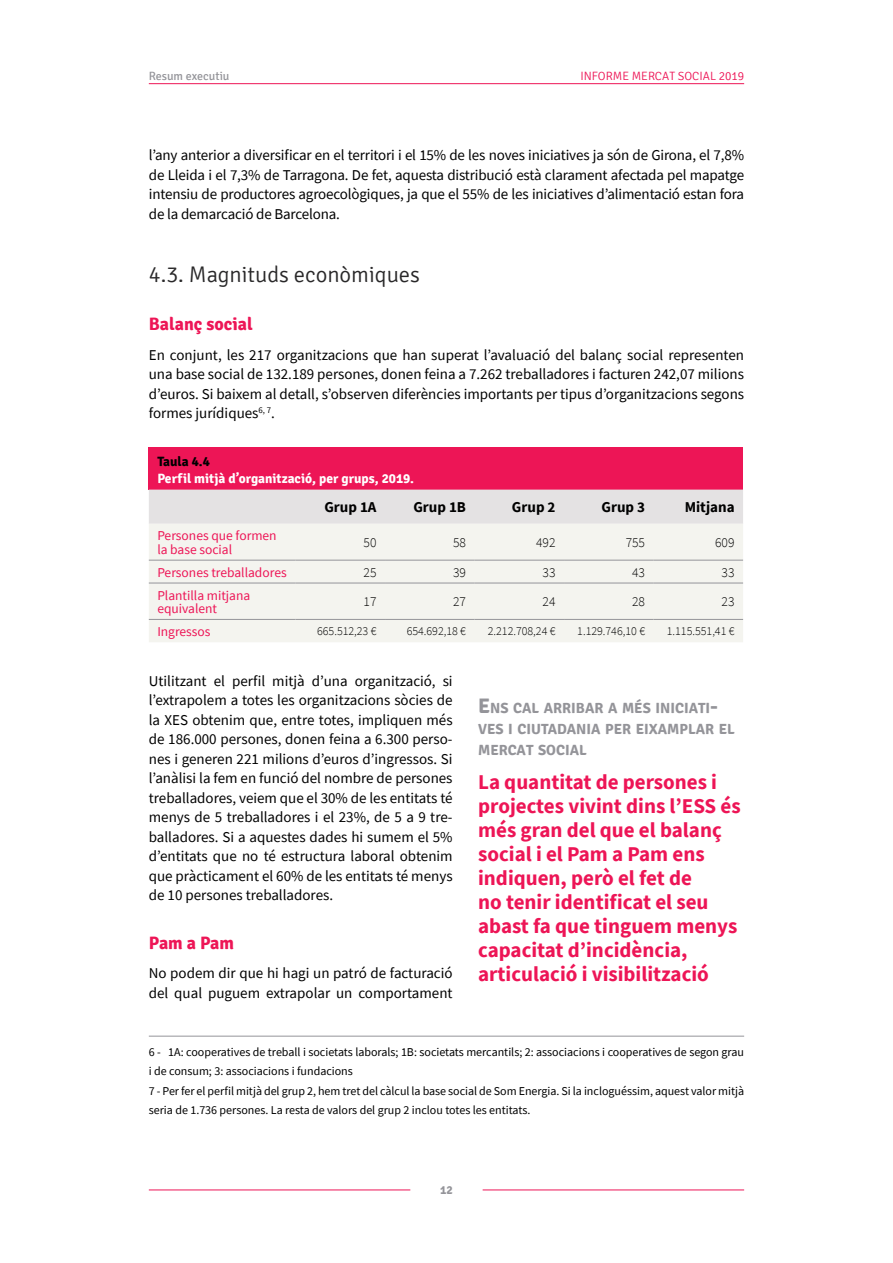
<style>
.page{position:relative;width:893px;height:1263px;background:#fff}
.page>*{position:absolute;margin:0;border:0;box-sizing:border-box;transform-origin:0 0}
.t1{font:300 22.5px "Signika";color:#292829}
.t2{font:700 21px/24px "Source Sans Pro";color:#ed1556}
.t3{font:700 18px "Signika";color:#ed1556}
.t4{font:15px/19.5px "Source Sans Pro";color:#000;text-align:justify}
.t5{font:700 15px "Source Sans Pro";color:#000}
.t6{font:700 14.7px/21px "Signika";color:#949499}
.t7{font:13.5px/13.5px "Source Sans Pro";color:#ed1556}
.t8{font:700 13.5px "Signika";color:#fff}
.t9{font:300 13.5px "Source Sans Pro";color:#000}
.t10{font:700 13.5px "Signika";color:#000}
.t11{font:12px/19.5px "Source Sans Pro";color:#000}
.t12{font:300 12px "Source Sans Pro";color:#000}
.t13{font:300 12px "Signika";color:#ed1556}
.t14{font:12px "Signika";color:#949499}
.t15{font:700 12px "Signika";color:#949499}
.s1{font-size:21px}
</style>
<div class="page">
<hr style="left:149px;top:83px;width:595px;height:1px;background:#ed1556">
<hr style="left:149px;top:1189px;width:261px;height:1px;background:#ed1556">
<hr style="left:483px;top:1189px;width:261px;height:1px;background:#ed1556">
<div style="left:149px;top:447px;width:594px;height:43px;background:#ed1556"></div>
<div style="left:149px;top:490px;width:594px;height:34px;background:#e4e2e3"></div>
<div style="left:149px;top:524px;width:594px;height:118px;background:#f4f4ef"></div>
<hr style="left:149px;top:560px;width:147px;height:1px;background:#949499">
<hr style="left:149px;top:583px;width:147px;height:1px;background:#949499">
<hr style="left:149px;top:619px;width:147px;height:1px;background:#949499">
<hr style="left:296px;top:560px;width:89px;height:1px;background:#949499">
<hr style="left:385px;top:560px;width:90px;height:1px;background:#949499">
<hr style="left:475px;top:560px;width:89px;height:1px;background:#949499">
<hr style="left:564px;top:560px;width:90px;height:1px;background:#949499">
<hr style="left:654px;top:560px;width:89px;height:1px;background:#949499">
<hr style="left:296px;top:583px;width:89px;height:1px;background:#949499">
<hr style="left:385px;top:583px;width:90px;height:1px;background:#949499">
<hr style="left:475px;top:583px;width:89px;height:1px;background:#949499">
<hr style="left:564px;top:583px;width:90px;height:1px;background:#949499">
<hr style="left:654px;top:583px;width:89px;height:1px;background:#949499">
<hr style="left:296px;top:619px;width:89px;height:1px;background:#949499">
<hr style="left:385px;top:619px;width:90px;height:1px;background:#949499">
<hr style="left:475px;top:619px;width:89px;height:1px;background:#949499">
<hr style="left:564px;top:619px;width:90px;height:1px;background:#949499">
<hr style="left:654px;top:619px;width:89px;height:1px;background:#949499">
<hr style="left:149px;top:1036px;width:595px;height:1px;background:#949499">
<p class="t14" style="left:149px;top:69px;width:82px">Resum executiu</p>
<p class="t13" style="left:580px;top:69px;width:165px">INFORME MERCAT SOCIAL 2019</p>
<p class="t4" style="left:149px;top:145px;width:597px">l’any anterior a diversificar en el territori i el 15% de les noves iniciatives ja són de Girona, el 7,8% de Lleida i el 7,3% de Tarragona. De fet, aquesta distribució està clarament afectada pel mapatge intensiu de productores agroecològiques, ja que el 55% de les iniciatives d’alimentació estan fora de la demarcació de Barcelona.</p>
<h1 class="t1" style="left:149px;top:262px;width:273px">4.3. Magnituds econòmiques</h1>
<p class="t3" style="left:149px;top:313px;width:105px">Balanç social</p>
<p class="t4" style="left:149px;top:345px;width:597px">En conjunt, les 217 organitzacions que han superat l’avaluació del balanç social representen una base social de 132.189 persones, donen feina a 7.262 treballadores i facturen 242,07 milions d’euros. Si baixem al detall, s’observen diferències importants per tipus d’organitzacions segons formes jurídiques<sup>6,</sup> <sup>7</sup>.</p>
<p class="t10" style="left:157px;top:453px;width:54px">Taula 4.4</p>
<p class="t8" style="left:157px;top:470px;width:258px">Perfil mitjà d’organització, per grups, 2019.</p>
<p class="t5" style="left:324px;top:497px;width:54px">Grup 1A</p>
<p class="t5" style="left:413px;top:497px;width:54px">Grup 1B</p>
<p class="t5" style="left:512px;top:497px;width:45px">Grup 2</p>
<p class="t5" style="left:601px;top:497px;width:45px">Grup 3</p>
<p class="t5" style="left:685px;top:497px;width:51px">Mitjana</p>
<p class="t7" style="left:157px;top:529px;width:121px">Persones que formen la base social</p>
<p class="t9" style="left:364px;top:534px;width:14px">50</p>
<p class="t9" style="left:453px;top:534px;width:14px">58</p>
<p class="t9" style="left:536px;top:534px;width:21px">492</p>
<p class="t9" style="left:626px;top:534px;width:21px">755</p>
<p class="t9" style="left:715px;top:534px;width:21px">609</p>
<p class="t7" style="left:157px;top:565px;width:131px">Persones treballadores</p>
<p class="t9" style="left:364px;top:564px;width:14px">25</p>
<p class="t9" style="left:453px;top:564px;width:14px">39</p>
<p class="t9" style="left:543px;top:564px;width:14px">33</p>
<p class="t9" style="left:632px;top:564px;width:14px">43</p>
<p class="t9" style="left:722px;top:564px;width:14px">33</p>
<p class="t7" style="left:157px;top:588px;width:94px">Plantilla mitjana equivalent</p>
<p class="t9" style="left:364px;top:593px;width:14px">17</p>
<p class="t9" style="left:453px;top:593px;width:14px">27</p>
<p class="t9" style="left:543px;top:593px;width:14px">24</p>
<p class="t9" style="left:632px;top:593px;width:14px">28</p>
<p class="t9" style="left:722px;top:593px;width:14px">23</p>
<p class="t7" style="left:157px;top:625px;width:55px">Ingressos</p>
<p class="t12" style="left:317px;top:624px;width:61px">665.512,23 €</p>
<p class="t12" style="left:407px;top:624px;width:61px">654.692,18 €</p>
<p class="t12" style="left:488px;top:624px;width:69px">2.212.708,24 €</p>
<p class="t12" style="left:577px;top:624px;width:69px">1.129.746,10 €</p>
<p class="t12" style="left:667px;top:624px;width:69px">1.115.551,41 €</p>
<p class="t4" style="left:149px;top:671px;width:305px">Utilitzant el perfil mitjà d’una organització, si l’extrapolem a totes les organitzacions sòcies de la XES obtenim que, entre totes, impliquen més de 186.000 persones, donen feina a 6.300 perso&shy;nes i generen 221 milions d’euros d’ingressos. Si l’anàlisi la fem en funció del nombre de persones treballadores, veiem que el 30% de les entitats té menys de 5 treballadores i el 23%, de 5 a 9 tre&shy;balladores. Si a aquestes dades hi sumem el 5% d’entitats que no té estructura laboral obtenim que pràcticament el 60% de les entitats té menys de 10 persones treballadores.</p>
<p class="t3" style="left:149px;top:932px;width:87px">Pam a Pam</p>
<p class="t4" style="left:149px;top:963px;width:305px">No podem dir que hi hagi un patró de facturació del qual puguem extrapolar un comportament</p>
<p class="t6" style="left:478px;top:698px;width:258px"><span class="s1">E</span>NS CAL ARRIBAR A MÉS INICIATI<span class="s1">-<br></span>VES I CIUTADANIA PER EIXAMPLAR EL<br>MERCAT SOCIAL</p>
<p class="t2" style="left:478px;top:769px;width:264px">La quantitat de persones i projectes vivint dins l’ESS és més gran del que el balanç social i el Pam a Pam ens indiquen, però el fet de<br>no tenir identificat el seu abast fa que tinguem menys capacitat d’incidència, articulació i visibilització</p>
<p class="t11" style="left:149px;top:1042px;width:597px">6 - 1A: cooperatives de treball i societats laborals; 1B: societats mercantils; 2: associacions i cooperatives de segon grau i de consum; 3: associacions i fundacions<br>7 - Per fer el perfil mitjà del grup 2, hem tret del càlcul la base social de Som Energia. Si la incloguéssim, aquest valor mitjà seria de 1.736 persones. La resta de valors del grup 2 inclou totes les entitats.</p>
<p class="t15" style="left:440px;top:1183px;width:14px">12</p>
</div>
